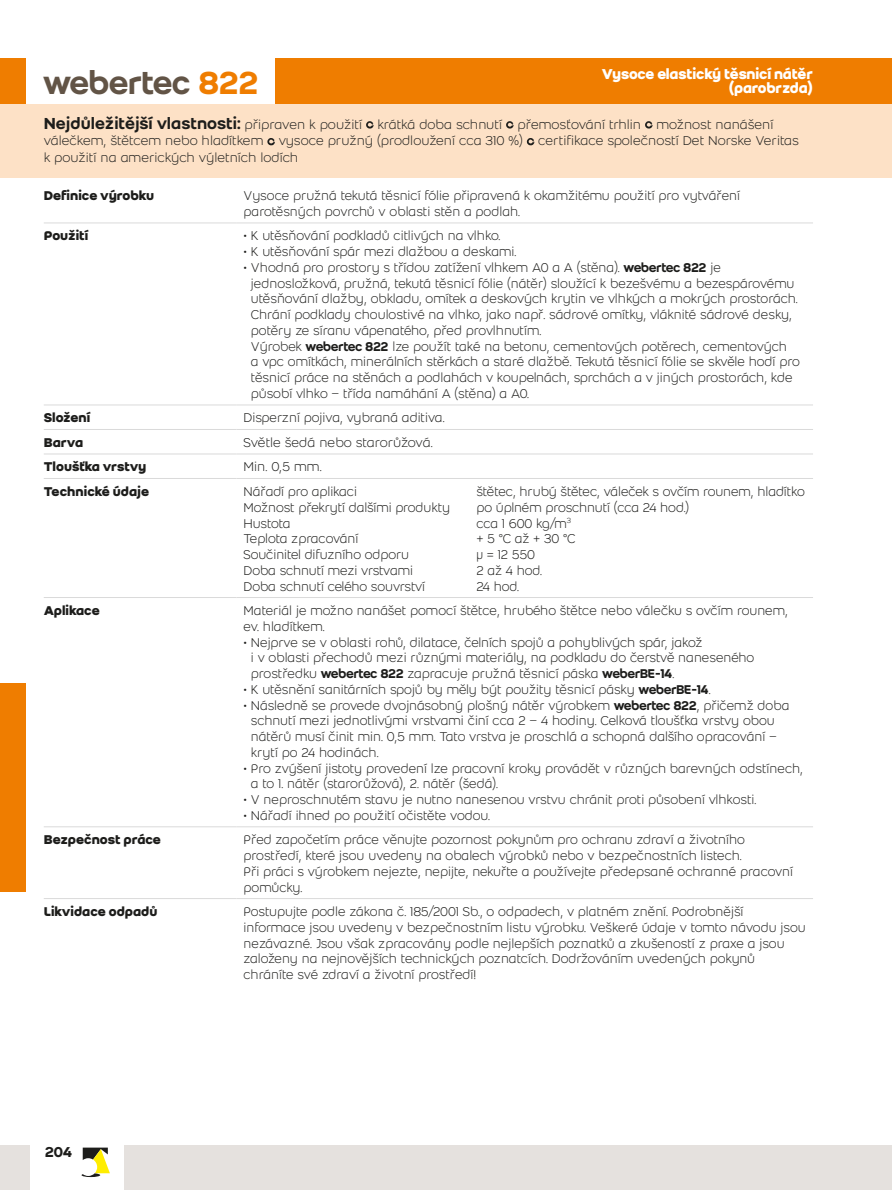
<style>
.page{position:relative;width:892px;height:1190px;background:#fff}
.page>*{position:absolute;margin:0;border:0;box-sizing:border-box;transform-origin:0 0}
.t1{font:35px "Weber Name";color:#625446}
.t2{font:700 15.75px/14.9px "Weber";letter-spacing:-.01em;color:#fff;text-align:right}
.t3{font:500 15.75px "Weber";color:#1d1d1b}
.t4{font:300 14px/15.8px "Weber";color:#1d1d1b}
.t5{font:700 14px "Weber";color:#1d1d1b}
.s1{color:#ef7d00}
.s2{font-weight:500;font-size:17.5px}
.s3{font-family:"Weber Name";font-weight:400}
</style>
<div class="page">
<svg style="left:82px;top:1147px;width:28px;height:30px"></svg>
<div style="left:125px;top:1145px;width:767px;height:45px;background:#e5e1de"></div>
<div style="left:0;top:1145px;width:29px;height:45px;background:#e5e1de"></div>
<div style="left:274px;top:59px;width:618px;height:45px;background:#ef7d00"></div>
<div style="left:0;top:104px;width:892px;height:73px;background:#fde1c6"></div>
<svg style="left:366px;top:121px;width:7px;height:8px"></svg>
<svg style="left:506px;top:121px;width:7px;height:8px"></svg>
<svg style="left:645px;top:121px;width:7px;height:8px"></svg>
<svg style="left:267px;top:138px;width:8px;height:7px"></svg>
<svg style="left:527px;top:138px;width:7px;height:7px"></svg>
<hr style="left:44px;top:222px;width:192px;height:1px;background:#dadada">
<hr style="left:236px;top:222px;width:577px;height:1px;background:#dadada">
<hr style="left:44px;top:404px;width:192px;height:1px;background:#dadada">
<hr style="left:236px;top:404px;width:577px;height:1px;background:#dadada">
<hr style="left:44px;top:429px;width:192px;height:1px;background:#dadada">
<hr style="left:236px;top:429px;width:577px;height:1px;background:#dadada">
<hr style="left:44px;top:453px;width:192px;height:1px;background:#dadada">
<hr style="left:236px;top:453px;width:577px;height:1px;background:#dadada">
<hr style="left:44px;top:478px;width:192px;height:1px;background:#dadada">
<hr style="left:236px;top:478px;width:577px;height:1px;background:#dadada">
<hr style="left:44px;top:597px;width:192px;height:1px;background:#dadada">
<hr style="left:236px;top:597px;width:577px;height:1px;background:#dadada">
<hr style="left:44px;top:826px;width:192px;height:1px;background:#dadada">
<hr style="left:236px;top:826px;width:577px;height:1px;background:#dadada">
<hr style="left:44px;top:898px;width:192px;height:1px;background:#dadada">
<hr style="left:236px;top:898px;width:577px;height:1px;background:#dadada">
<div style="left:0;top:59px;width:26px;height:45px;background:#ef7d00"></div>
<div style="left:0;top:684px;width:26px;height:208px;background:#ef7d00"></div>
<h1 class="t1" style="left:43px;top:62px;width:217px">webertec <span class="s1">822</span></h1>
<p class="t2" style="left:601px;top:66px;width:213px">Vysoce elastický těsnicí nátěr (parobrzda)</p>
<p class="t4" style="left:44px;top:116px;width:756px;line-height:16.8px"><span class="s2">Nejdůležitější vlastnosti:</span> připraven k použití krátká doba schnutí přemosťování trhlin možnost nanášení válečkem, štětcem nebo hladítkem vysoce pružný (prodloužení cca 310 %) certifikace společností Det Norske Veritas k použití na amerických výletních lodích</p>
<p class="t5" style="left:44px;top:187px;width:112px">Definice výrobku</p>
<p class="t4" style="left:243px;top:188px;width:498px">Vysoce pružná tekutá těsnicí fólie připravená k okamžitému použití pro vytváření parotěsných povrchů v oblasti stěn a podlah.</p>
<p class="t5" style="left:44px;top:227px;width:46px">Použití</p>
<p class="t4" style="left:243px;top:228px;width:258px">• K utěsňování podkladů citlivých na vlhko.</p>
<p class="t4" style="left:243px;top:244px;width:274px">• K utěsňování spár mezi dlažbou a deskami.</p>
<p class="t4" style="left:251px;top:260px;width:550px;text-indent:-7px">• Vhodná pro prostory s třídou zatížení vlhkem A0 a A (stěna). <span class="s3">webertec 822</span> je jednosložková, pružná, tekutá těsnicí fólie (nátěr) sloužící k bezešvému a bezespárovému utěsňování dlažby, obkladu, omítek a deskových krytin ve vlhkých a mokrých prostorách.<br>Chrání podklady choulostivé na vlhko, jako např. sádrové omítky, vláknité sádrové desky, potěry ze síranu vápenatého, před provlhnutím.<br>Výrobek <span class="s3">webertec 822</span> lze použít také na betonu, cementových potěrech, cementových<br>a vpc omítkách, minerálních stěrkách a staré dlažbě. Tekutá těsnicí fólie se skvěle hodí pro těsnicí práce na stěnách a podlahách v koupelnách, sprchách a v jiných prostorách, kde působí vlhko – třída namáhání A (stěna) a A0.</p>
<p class="t5" style="left:44px;top:409px;width:48px">Složení</p>
<p class="t4" style="left:243px;top:410px;width:202px">Disperzní pojiva, vybraná aditiva.</p>
<p class="t5" style="left:44px;top:434px;width:41px">Barva</p>
<p class="t4" style="left:243px;top:435px;width:190px">Světle šedá nebo starorůžová.</p>
<p class="t5" style="left:44px;top:458px;width:104px">Tloušťka vrstvy</p>
<p class="t4" style="left:243px;top:459px;width:80px">Min. 0,5 mm.</p>
<p class="t5" style="left:44px;top:483px;width:107px">Technické údaje</p>
<p class="t4" style="left:243px;top:484px;width:115px">Nářadí pro aplikaci</p>
<p class="t4" style="left:476px;top:484px;width:330px">štětec, hrubý štětec, váleček s ovčím rounem, hladítko</p>
<p class="t4" style="left:243px;top:499px;width:208px">Možnost překrytí dalšími produkty</p>
<p class="t4" style="left:476px;top:499px;width:214px">po úplném proschnutí (cca 24 hod.)</p>
<p class="t4" style="left:243px;top:515px;width:49px">Hustota</p>
<p class="t4" style="left:476px;top:515px;width:96px">cca 1 600 kg/m<sup>3</sup></p>
<p class="t4" style="left:243px;top:531px;width:116px">Teplota zpracování</p>
<p class="t4" style="left:476px;top:531px;width:100px">+ 5 °C až + 30 °C</p>
<p class="t4" style="left:243px;top:547px;width:167px">Součinitel difuzního odporu</p>
<p class="t4" style="left:476px;top:547px;width:60px">μ = 12 550</p>
<p class="t4" style="left:243px;top:562px;width:171px">Doba schnutí mezi vrstvami</p>
<p class="t4" style="left:476px;top:562px;width:67px">2 až 4 hod.</p>
<p class="t4" style="left:243px;top:578px;width:183px">Doba schnutí celého souvrství</p>
<p class="t4" style="left:476px;top:578px;width:44px">24 hod.</p>
<p class="t5" style="left:44px;top:602px;width:58px">Aplikace</p>
<p class="t4" style="left:243px;top:603px;width:546px">Materiál je možno nanášet pomocí štětce, hrubého štětce nebo válečku s ovčím rounem, ev. hladítkem.</p>
<p class="t4" style="left:251px;top:634px;width:505px;text-indent:-7px">• Nejprve se v oblasti rohů, dilatace, čelních spojů a pohyblivých spár, jakož<br>i v oblasti přechodů mezi různými materiály, na podkladu do čerstvě naneseného prostředku <span class="s3">webertec 822</span> zapracuje pružná těsnicí páska <span class="s3">weberBE-14</span>.</p>
<p class="t4" style="left:243px;top:681px;width:468px">• K utěsnění sanitárních spojů by měly být použity těsnicí pásky <span class="s3">weberBE-14</span>.</p>
<p class="t4" style="left:251px;top:697px;width:540px;text-indent:-7px">• Následně se provede dvojnásobný plošný nátěr výrobkem <span class="s3">webertec 822</span>, přičemž doba schnutí mezi jednotlivými vrstvami činí cca 2 – 4 hodiny. Celková tloušťka vrstvy obou nátěrů musí činit min. 0,5 mm. Tato vrstva je proschlá a schopná dalšího opracování – krytí po 24 hodinách.</p>
<p class="t4" style="left:251px;top:760px;width:553px;text-indent:-7px">• Pro zvýšení jistoty provedení lze pracovní kroky provádět v různých barevných odstínech, a to 1. nátěr (starorůžová), 2. nátěr (šedá).</p>
<p class="t4" style="left:243px;top:792px;width:514px">• V neproschnutém stavu je nutno nanesenou vrstvu chránit proti působení vlhkosti.</p>
<p class="t4" style="left:243px;top:807px;width:248px">• Nářadí ihned po použití očistěte vodou.</p>
<p class="t5" style="left:44px;top:831px;width:119px">Bezpečnost práce</p>
<p class="t4" style="left:243px;top:832px;width:551px">Před započetím práce věnujte pozornost pokynům pro ochranu zdraví a životního prostředí, které jsou uvedeny na obalech výrobků nebo v bezpečnostních listech.<br>Při práci s výrobkem nejezte, nepijte, nekuřte a používejte předepsané ochranné pracovní pomůcky.</p>
<p class="t5" style="left:44px;top:903px;width:115px">Likvidace odpadů</p>
<p class="t4" style="left:243px;top:904px;width:563px">Postupujte podle zákona č. 185/2001 Sb., o odpadech, v platném znění. Podrobnější informace jsou uvedeny v bezpečnostním listu výrobku. Veškeré údaje v tomto návodu jsou nezávazné. Jsou však zpracovány podle nejlepších poznatků a zkušeností z praxe a jsou založeny na nejnovějších technických poznatcích. Dodržováním uvedených pokynů chráníte své zdraví a životní prostředí!</p>
<p class="t3" style="left:45px;top:1142px;width:29px">204</p>
</div>
